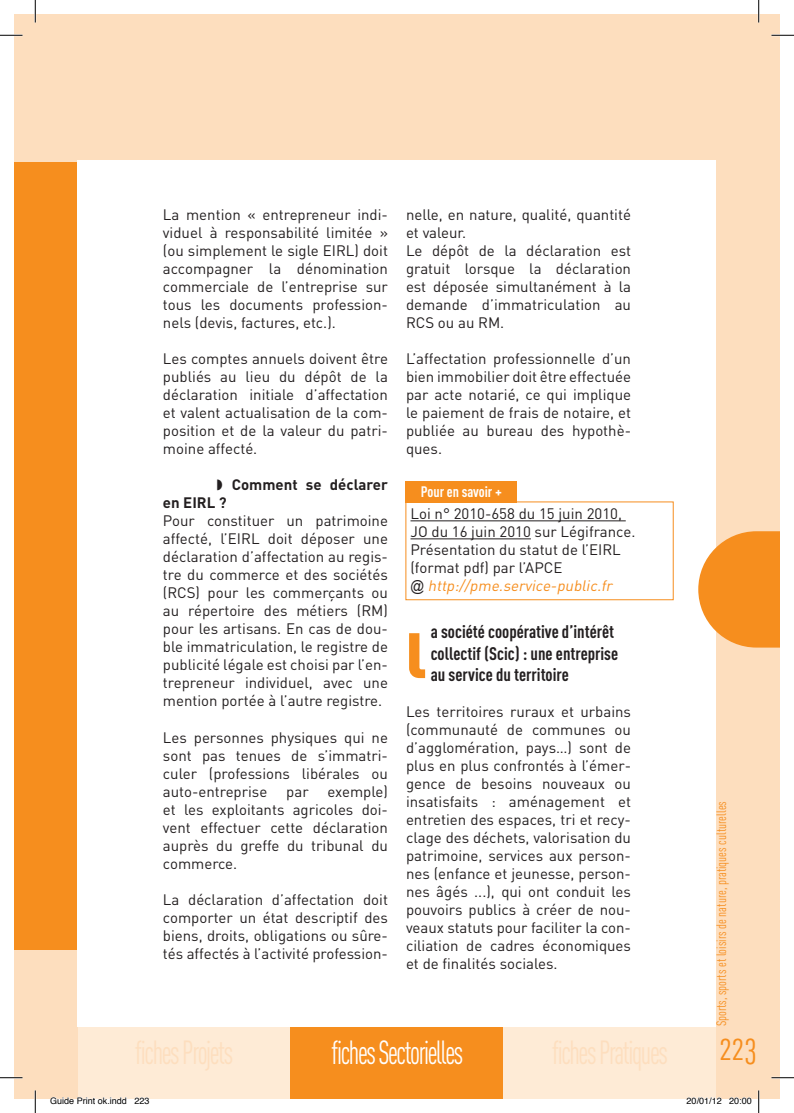
<style>
.page{position:relative;width:794px;height:1113px;background:#fff}
.page>*{position:absolute;margin:0;border:0;box-sizing:border-box;transform-origin:0 0}
.t1{font:900 63px "DIN";color:#f68e1e}
.t2{font:36px "DIN Cond Regular Alternate";color:#f68e1e}
.t3{font:33px "DIN Cond Regular Alternate";letter-spacing:-.05em;color:#fddebe;scale:.85 1}
.t4{font:33px "DIN Cond Regular Alternate";letter-spacing:-.05em;color:#fff;scale:.85 1}
.t5{font:18px/21.6px "DIN Cond Bold Alternate";color:#231f20}
.t6{font:15px/18px "DIN";color:#231f20;text-align:justify}
.t7{font:700 15px "DIN";color:#231f20}
.t8{font:15px "DIN Cond Bold Alternate";color:#fff}
.t9{font:13.5px "DIN Cond Regular Alternate";color:#f68e1e}
.t10{font:9px "Helvetica";color:#000}
.s1{font-family:"Gill Sans"}
.s2{font-style:italic;color:#f68e1e}
</style>
<div class="page">
<div style="left:14px;top:14px;width:765px;height:1084px;background:#fddebe"></div>
<div style="left:14px;top:163px;width:64px;height:786px;background:#f68e1e"></div>
<div style="left:78px;top:1026px;width:212px;height:72px;background:#feebd6"></div>
<div style="left:290px;top:1026px;width:213px;height:72px;background:#f68e1e"></div>
<div style="left:503px;top:1026px;width:213px;height:72px;background:#feebd6"></div>
<div style="left:78px;top:160px;width:638px;height:866px;background:#fff"></div>
<svg style="left:698px;top:531px;width:81px;height:116px;background:#f79e3e"></svg>
<hr style="left:410px;top:520px;width:215px;height:1px;background:#231f20">
<hr style="left:410px;top:538px;width:120px;height:1px;background:#231f20">
<div style="left:405px;top:501px;width:268px;height:99px;border:1px solid #f68e1e"></div>
<div style="left:405px;top:481px;width:112px;height:21px;background:#f68e1e"></div>
<hr style="left:0;top:34px;width:22px;height:2px;background:#fff">
<hr style="left:771px;top:34px;width:22px;height:2px;background:#fff">
<hr style="left:0;top:1076px;width:22px;height:2px;background:#fff">
<hr style="left:771px;top:1076px;width:22px;height:2px;background:#fff">
<hr style="left:34px;top:0;width:2px;height:22px;background:#fff">
<hr style="left:34px;top:1090px;width:2px;height:22px;background:#fff">
<hr style="left:757px;top:0;width:2px;height:22px;background:#fff">
<hr style="left:757px;top:1090px;width:2px;height:22px;background:#fff">
<svg style="left:0;top:35px;width:22px;height:1px"></svg>
<svg style="left:771px;top:35px;width:22px;height:1px"></svg>
<svg style="left:0;top:1077px;width:22px;height:1px"></svg>
<svg style="left:771px;top:1077px;width:22px;height:1px"></svg>
<svg style="left:35px;top:0;width:1px;height:22px"></svg>
<svg style="left:35px;top:1090px;width:1px;height:22px"></svg>
<svg style="left:758px;top:0;width:1px;height:22px"></svg>
<svg style="left:758px;top:1090px;width:1px;height:22px"></svg>
<svg style="left:50px;top:1097px;width:77px;height:2px"></svg>
<svg style="left:134px;top:1097px;width:16px;height:2px"></svg>
<svg style="left:686px;top:1097px;width:35px;height:2px"></svg>
<svg style="left:728px;top:1097px;width:23px;height:2px"></svg>
<p class="t6" style="left:163px;top:205px;width:226px">La mention « entrepreneur indi&shy;viduel à responsabilité limitée » (ou simplement le sigle EIRL) doit accompagner la dénomination commerciale de l’entreprise sur tous les documents profession&shy;nels (devis, factures, etc.).</p>
<p class="t6" style="left:163px;top:349px;width:226px">Les comptes annuels doivent être publiés au lieu du dépôt de la déclaration initiale d’affectation et valent actualisation de la com&shy;position et de la valeur du patri&shy;moine affecté.</p>
<p class="t7" style="left:232px;top:475px;width:158px">Comment se déclarer</p>
<p class="t7" style="left:163px;top:493px;width:65px">en EIRL ?</p>
<p class="t6" style="left:163px;top:511px;width:226px">Pour constituer un patrimoine affecté, l’EIRL doit déposer une déclaration d’affectation au regis&shy;tre du commerce et des sociétés (RCS) pour les commerçants ou au répertoire des métiers (RM) pour les artisans. En cas de dou&shy;ble immatriculation, le registre de publicité légale est choisi par l’en&shy;trepreneur individuel, avec une mention portée à l’autre registre.</p>
<p class="t6" style="left:163px;top:727px;width:226px">Les personnes physiques qui ne sont pas tenues de s’immatri&shy;culer (professions libérales ou auto-entreprise</p>
<p class="t6" style="left:163px;top:781px;width:226px;text-indent:164px">exemple) et les exploitants agricoles doi&shy;vent effectuer cette déclaration auprès du greffe du tribunal du commerce.</p>
<p class="t6" style="left:163px;top:889px;width:226px">La déclaration d’affectation doit comporter un état descriptif des biens, droits, obligations ou sûre&shy;tés affectés à l’activité profession-</p>
<p class="t6" style="left:286px;top:781px;width:24px">par</p>
<p class="t6" style="left:406px;top:205px;width:226px;text-align:left">nelle, en nature, qualité, quantité et valeur.<br>Le dépôt de la déclaration est gratuit lorsque la déclaration est déposée simultanément à la demande d’immatriculation au<br>RCS ou au RM.</p>
<p class="t6" style="left:406px;top:349px;width:226px">L’affectation professionnelle d’un bien immobilier doit être effectuée par acte notarié, ce qui implique le paiement de frais de notaire, et publiée au bureau des hypothè&shy;ques.</p>
<p class="t8" style="left:421px;top:482px;width:83px">Pour en savoir +</p>
<p class="t6" style="left:410px;top:504px;width:226px;text-align:left">Loi n° 2010-658 du 15 juin 2010,<br>JO du 16 juin 2010 sur Légifrance.<br>Présentation du statut de l’EIRL (format pdf) par l’APCE<br><span class="s1">@</span> <span class="s2">http://pme.service-public.fr</span></p>
<p class="t5" style="left:430px;top:620px;width:189px">a société coopérative d’intérêt collectif (Scic) : une entreprise au service du territoire</p>
<p class="t6" style="left:406px;top:702px;width:226px">Les territoires ruraux et urbains (communauté de communes ou d’agglomération, pays…) sont de plus en plus confrontés à l’émer&shy;gence de besoins nouveaux ou insatisfaits : aménagement et entretien des espaces, tri et recy&shy;clage des déchets, valorisation du patrimoine, services aux person&shy;nes (enfance et jeunesse, person&shy;nes âgés ...), qui ont conduit les pouvoirs publics à créer de nou&shy;veaux statuts pour faciliter la con&shy;ciliation de cadres économiques et de finalités sociales.</p>
<h1 class="t1" style="left:405px;top:613px;width:23px">l</h1>
<p class="t9" style="left:713px;top:1026px;width:227px;rotate:-90deg">Sports, sports et loisirs de nature, pratiques culturelles</p>
<h3 class="t3" style="left:135px;top:1033px;width:117px">fichesProjets</h3>
<h3 class="t4" style="left:331px;top:1033px;width:156px">fichesSectorielles</h3>
<h3 class="t3" style="left:552px;top:1033px;width:138px">fichesPratiques</h3>
<h2 class="t2" style="left:719px;top:1025px;width:39px">223</h2>
<p class="t10" style="left:50px;top:1093px;width:101px">Guide Print ok.indd 223</p>
<p class="t10" style="left:686px;top:1093px;width:67px">20/01/12 20:00</p>
</div>
